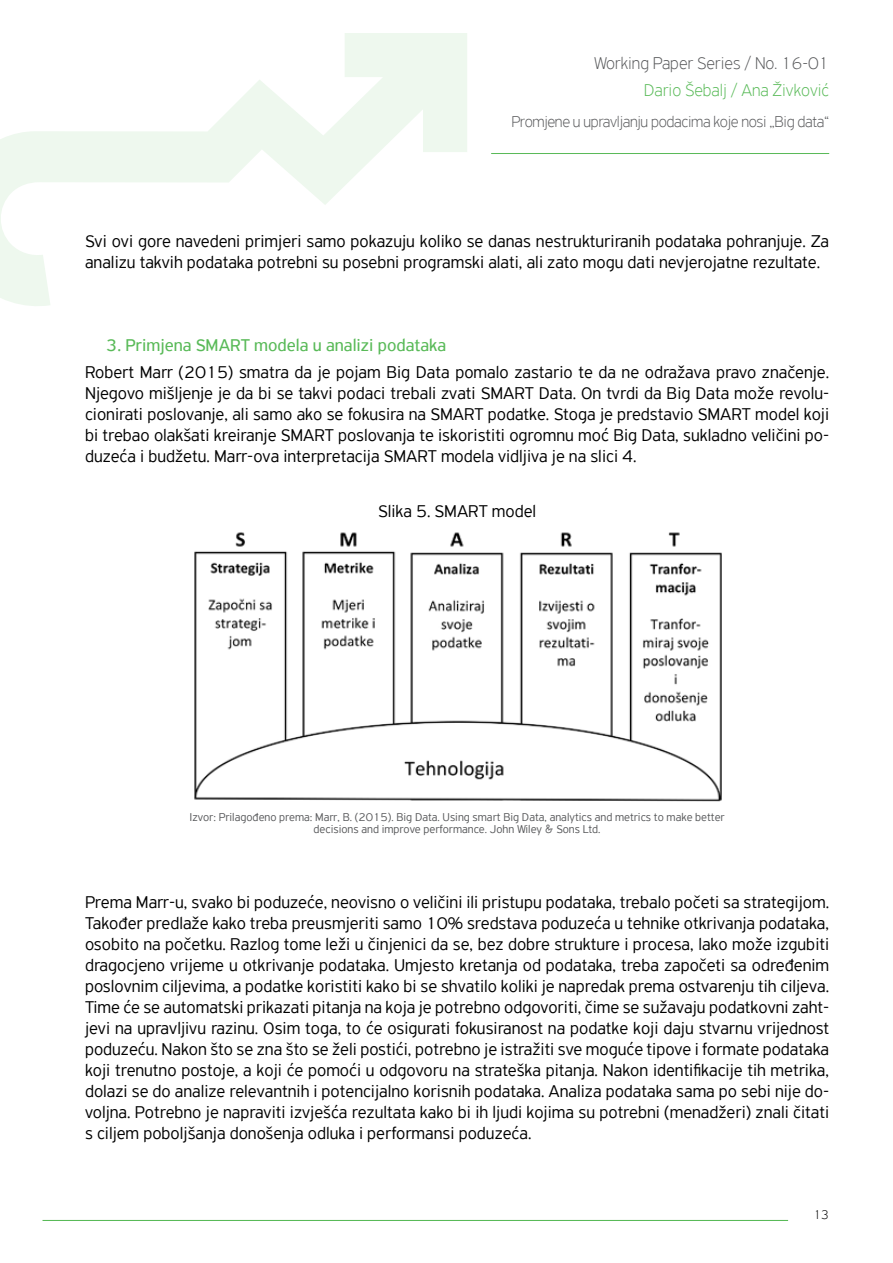
<style>
.page{position:relative;width:893px;height:1263px;background:#fff}
.page>*{position:absolute;margin:0;border:0;box-sizing:border-box;transform-origin:0 0}
.t1{font:300 18px/21px "PF Highway Sans Pro";color:#000;text-align:justify}
.t2{font:18px "PF Highway Sans Pro";color:#59ba58}
.t3{font:100 18px "PF Highway Sans Pro";color:#58595b}
.t4{font:100 18px "PF Highway Sans Pro";color:#59ba58}
.t5{font:100 16.5px "PF Highway Sans Pro";letter-spacing:-.02em;color:#58595b}
.t6{font:100 13.5px "PF Highway Sans Pro";color:#000}
.t7{font:300 12px/12px "PF Highway Sans Pro";color:#58595b;text-align:center}
</style>
<div class="page">
<svg style="left:0;top:33px;width:467px;height:273px"></svg>
<hr style="left:491px;top:153px;width:338px;height:1px;background:#59ba58">
<hr style="left:43px;top:1220px;width:745px;height:1px;background:#59ba58">
<img style="left:194px;top:532px;width:528px;height:270px">
<p class="t3" style="left:594px;top:52px;width:237px">Working Paper Series / No. 16-01</p>
<p class="t4" style="left:644px;top:79px;width:187px">Dario Šebalj / Ana Živković</p>
<p class="t5" style="left:511px;top:112px;width:319px">Promjene u upravljanju podacima koje nosi „Big data“</p>
<p class="t1" style="left:85px;top:231px;width:746px">Svi ovi gore navedeni primjeri samo pokazuju koliko se danas nestrukturiranih podataka pohranjuje. Za analizu takvih podataka potrebni su posebni programski alati, ali zato mogu dati nevjerojatne rezultate.</p>
<p class="t2" style="left:106px;top:334px;width:341px">3. Primjena SMART modela u analizi podataka</p>
<p class="t1" style="left:85px;top:361px;width:746px">Robert Marr (2015) smatra da je pojam Big Data pomalo zastario te da ne odražava pravo značenje.<br>Njegovo mišljenje je da bi se takvi podaci trebali zvati SMART Data. On tvrdi da Big Data može revolu&shy;cionirati poslovanje, ali samo ako se fokusira na SMART podatke. Stoga je predstavio SMART model koji bi trebao olakšati kreiranje SMART poslovanja te iskoristiti ogromnu moć Big Data, sukladno veličini po&shy;duzeća i budžetu. Marr-ova interpretacija SMART modela vidljiva je na slici 4.</p>
<p class="t1" style="left:378px;top:500px;width:160px">Slika 5. SMART model</p>
<p class="t7" style="left:190px;top:810px;width:537px">Izvor: Prilagođeno prema: Marr, B. (2015). Big Data. Using smart Big Data, analytics and metrics to make better decisions and improve performance. John Wiley &amp; Sons Ltd.</p>
<p class="t1" style="left:85px;top:892px;width:746px">Prema Marr-u, svako bi poduzeće, neovisno o veličini ili pristupu podataka, trebalo početi sa strategijom.<br>Također predlaže kako treba preusmjeriti samo 10% sredstava poduzeća u tehnike otkrivanja podataka, osobito na početku. Razlog tome leži u činjenici da se, bez dobre strukture i procesa, lako može izgubiti dragocjeno vrijeme u otkrivanje podataka. Umjesto kretanja od podataka, treba započeti sa određenim poslovnim ciljevima, a podatke koristiti kako bi se shvatilo koliki je napredak prema ostvarenju tih ciljeva.<br>Time će se automatski prikazati pitanja na koja je potrebno odgovoriti, čime se sužavaju podatkovni zaht&shy;jevi na upravljivu razinu. Osim toga, to će osigurati fokusiranost na podatke koji daju stvarnu vrijednost poduzeću. Nakon što se zna što se želi postići, potrebno je istražiti sve moguće tipove i formate podataka koji trenutno postoje, a koji će pomoći u odgovoru na strateška pitanja. Nakon identifikacije tih metrika, dolazi se do analize relevantnih i potencijalno korisnih podataka. Analiza podataka sama po sebi nije do&shy;voljna. Potrebno je napraviti izvješća rezultata kako bi ih ljudi kojima su potrebni (menadžeri) znali čitati s ciljem poboljšanja donošenja odluka i performansi poduzeća.</p>
<p class="t6" style="left:813px;top:1206px;width:17px">13</p>
</div>
